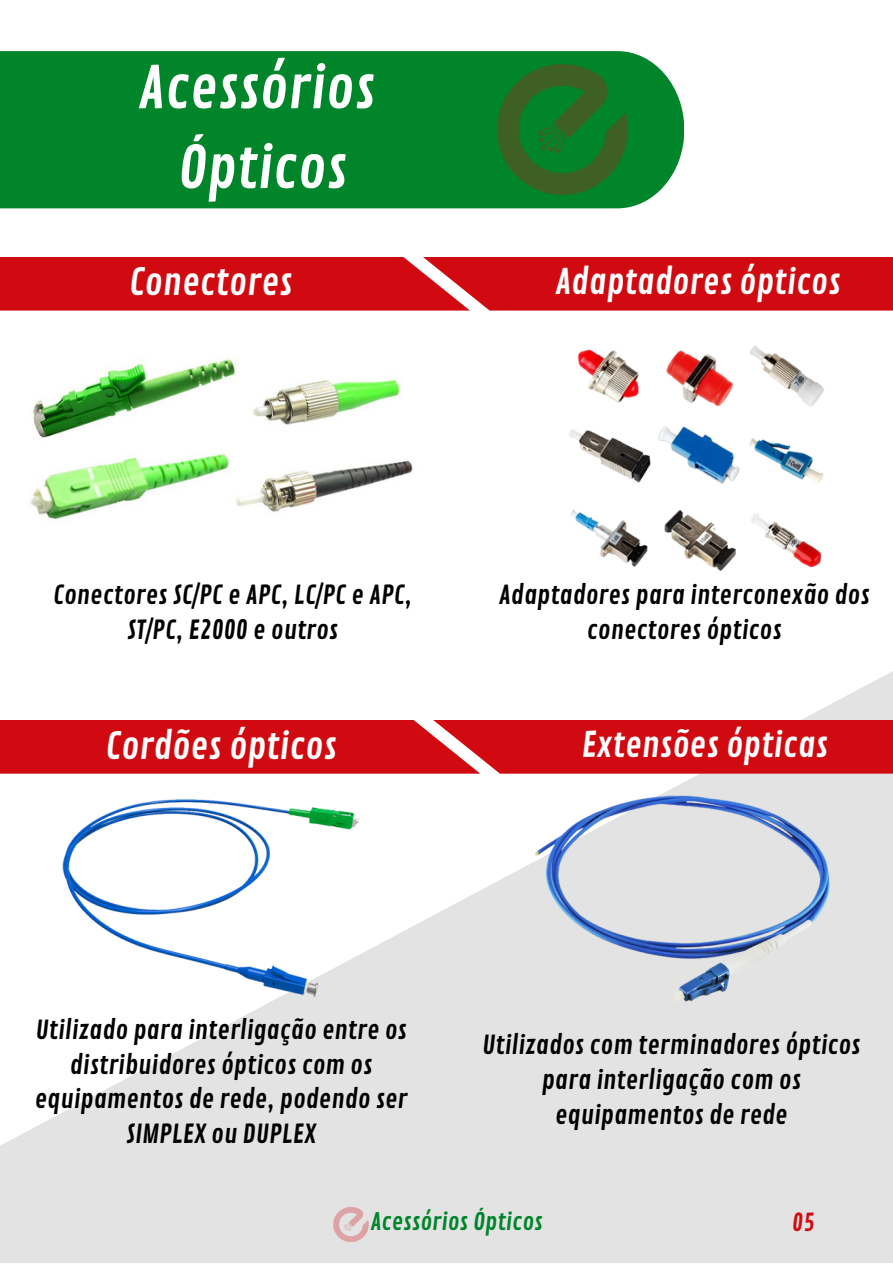
<style>
.page{position:relative;width:893px;height:1264px;background:#fff}
.page>*{position:absolute;margin:0;border:0;box-sizing:border-box;transform-origin:0 0}
.t1{font:57.3px "Contrail One";color:#fff}
.t2{font:36.6px "Contrail One";color:#fff}
.t3{font:34.5px "Contrail One";color:#fff}
.t4{font:25.5px/34.8px "Contrail One";color:#000;text-align:center}
.t5{font:23.7px "Contrail One";color:#00852b}
.t6{font:23.7px "Contrail One";color:#d10a11}
</style>
<div class="page">
<svg style="left:0;top:672px;width:892px;height:590px;fill:#e3e3e3"></svg>
<div style="left:0;top:51px;width:408px;height:157px;background:#00852b"></div>
<img style="left:408px;top:51px;width:276px;height:158px">
<div style="left:0;top:257px;width:892px;height:53px;background:#d10a11"></div>
<svg style="left:0;top:719px;width:892px;height:54px;background:#d5242a"></svg>
<img style="left:310px;top:1183px;width:82px;height:79px">
<img style="left:569px;top:345px;width:255px;height:226px">
<img style="left:32px;top:715px;width:365px;height:365px">
<img style="left:512px;top:731px;width:338px;height:338px">
<img style="left:30px;top:358px;width:383px;height:162px">
<p class="t1" style="left:138px;top:54px;width:238px">Acessórios</p>
<p class="t1" style="left:178px;top:134px;width:171px">Ópticos</p>
<p class="t2" style="left:129px;top:261px;width:165px">Conectores</p>
<p class="t3" style="left:555px;top:261px;width:287px">Adaptadores ópticos</p>
<p class="t4" style="left:53px;top:578px;width:360px">Conectores SC/PC e APC, LC/PC e APC,<br>ST/PC, E2000 e outros</p>
<p class="t4" style="left:499px;top:578px;width:372px">Adaptadores para interconexão dos conectores ópticos</p>
<p class="t2" style="left:105px;top:724px;width:233px">Cordões ópticos</p>
<p class="t3" style="left:581px;top:724px;width:248px">Extensões ópticas</p>
<p class="t4" style="left:35px;top:1013px;width:374px">Utilizado para interligação entre os distribuidores ópticos com os equipamentos de rede, podendo ser<br>SIMPLEX ou DUPLEX</p>
<p class="t4" style="left:482px;top:1028px;width:380px">Utilizados com terminadores ópticos para interligação com os equipamentos de rede</p>
<p class="t5" style="left:370px;top:1207px;width:174px">Acessórios Ópticos</p>
<p class="t6" style="left:792px;top:1208px;width:24px">05</p>
</div>
